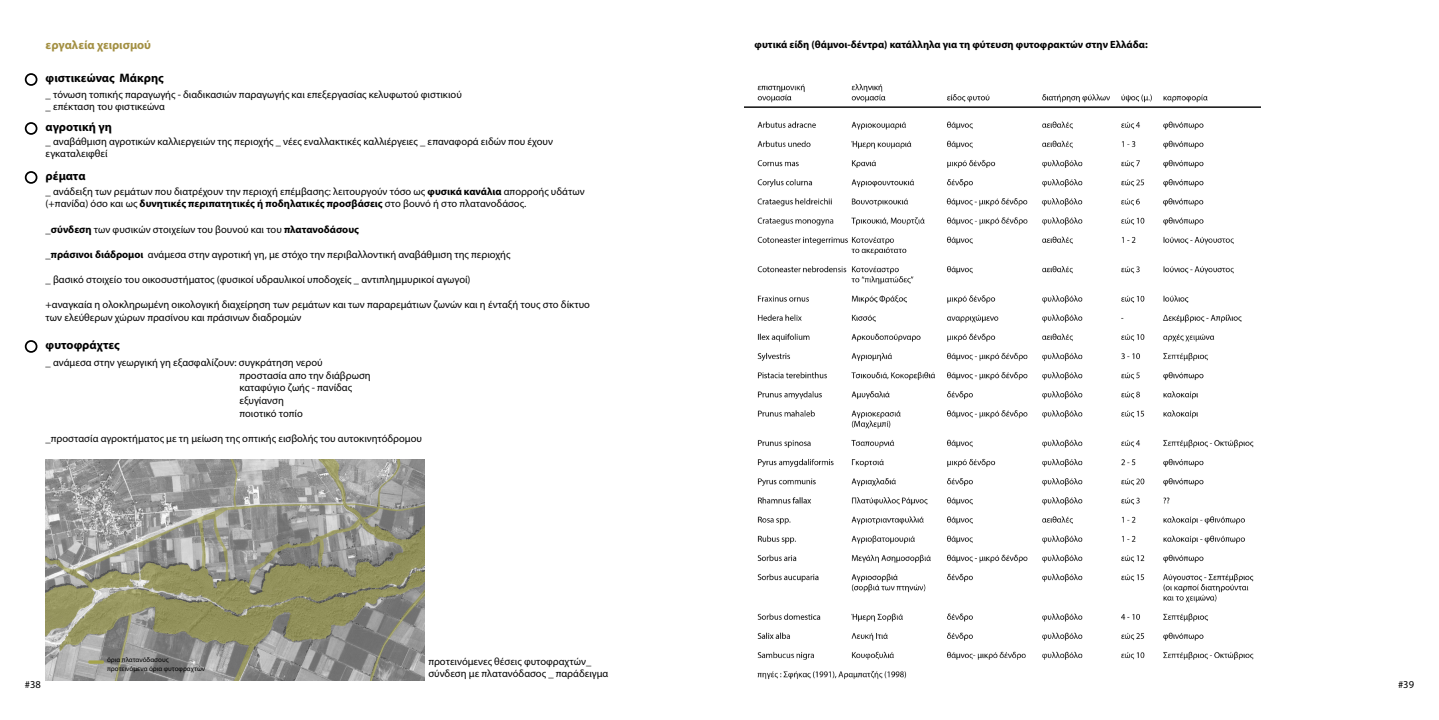
<style>
.page{position:relative;width:1439px;height:720px;background:#fff}
.page>*{position:absolute;margin:0;border:0;box-sizing:border-box;transform-origin:0 0}
.t1{font:700 12.25px "Myriad Pro";color:#000}
.t2{font:700 12.25px "Myriad Pro";letter-spacing:-.005em;color:#a39043}
.t3{font:10.5px/12.6px "Myriad Pro";color:#000}
.t4{font:700 10.5px "Myriad Pro";color:#000}
.t5{font:7px/8.4px "Myriad Pro";color:#000}
.s1{font-weight:700}
</style>
<div class="page">
<div style="left:25px;top:171px;width:12px;height:13px;border:2px solid #000;border-radius:50%"></div>
<div style="left:25px;top:122px;width:12px;height:13px;border:2px solid #000;border-radius:50%"></div>
<div style="left:25px;top:73px;width:12px;height:13px;border:2px solid #000;border-radius:50%"></div>
<div style="left:25px;top:340px;width:12px;height:12px;border:2px solid #000;border-radius:50%"></div>
<img style="left:46px;top:459px;width:378px;height:221px">
<img style="left:744px;top:84px;width:516px;height:596px">
<p class="t2" style="left:46px;top:37px;width:107px">εργαλεία χειρισμού</p>
<p class="t1" style="left:46px;top:70px;width:120px">φιστικεώνας Μάκρης</p>
<p class="t1" style="left:46px;top:119px;width:68px">αγροτική γη</p>
<p class="t3" style="left:46px;top:88px;width:418px">_ τόνωση τοπικής παραγωγής - διαδικασιών παραγωγής και επεξεργασίας κελυφωτού φιστικιού _ επέκταση του φιστικεώνα</p>
<p class="t3" style="left:46px;top:135px;width:509px">_ αναβάθμιση αγροτικών καλλιεργειών της περιοχής _ νέες εναλλακτικές καλλιέργειες _ επαναφορά ειδών που έχουν εγκαταλειφθεί</p>
<p class="t1" style="left:46px;top:168px;width:41px">ρέματα</p>
<p class="t3" style="left:46px;top:185px;width:540px">_ ανάδειξη των ρεμάτων που διατρέχουν την περιοχή επέμβασης: λειτουργούν τόσο ως <span class="s1">φυσικά κανάλια</span> απορροής υδάτων (+πανίδα) όσο και ως <span class="s1">δυνητικές περιπατητικές ή ποδηλατικές προσβάσεις</span> στο βουνό ή στο πλατανοδάσος.</p>
<p class="t3" style="left:46px;top:222px;width:315px">_<span class="s1">σύνδεση</span> των φυσικών στοιχείων του βουνού και του <span class="s1">πλατανοδάσους</span></p>
<p class="t3" style="left:46px;top:248px;width:466px">_<span class="s1">πράσινοι διάδρομοι</span> ανάμεσα στην αγροτική γη, με στόχο την περιβαλλοντική αναβάθμιση της περιοχής</p>
<p class="t3" style="left:46px;top:273px;width:426px">_ βασικό στοιχείο του οικοσυστήματος (φυσικοί υδραυλικοί υποδοχείς _ αντιπλημμυρικοί αγωγοί)</p>
<p class="t3" style="left:46px;top:298px;width:546px">+αναγκαία η ολοκληρωμένη οικολογική διαχείρηση των ρεμάτων και των παραρεμάτιων ζωνών και η ένταξή τους στο δίκτυο των ελεύθερων χώρων πρασίνου και πράσινων διαδρομών</p>
<p class="t3" style="left:239px;top:356px;width:133px;text-indent:-194px">_ ανάμεσα στην γεωργική γη εξασφαλίζουν: συγκράτηση νερού προστασία απο την διάβρωση καταφύγιο ζωής - πανίδας εξυγίανση<br>ποιοτικό τοπίο</p>
<p class="t3" style="left:46px;top:431px;width:378px">_προστασία αγροκτήματος με τη μείωση της οπτικής εισβολής του αυτοκινητόδρομου</p>
<p class="t1" style="left:46px;top:337px;width:76px">φυτοφράχτες</p>
<p class="t4" style="left:754px;top:37px;width:395px">φυτικά είδη (θάμνοι-δέντρα) κατάλληλα για τη φύτευση φυτοφρακτών στην Ελλάδα:</p>
<p class="t3" style="left:428px;top:654px;width:181px">προτεινόμενες θέσεις φυτοφραχτών_ σύνδεση με πλατανόδασος _ παράδειγμα</p>
<p class="t5" style="left:107px;top:655px;width:99px">όρια πλατανόδασους προτεινόμενα όρια φυτοφραχτών</p>
<p class="t3" style="left:25px;top:677px;width:17px">#38</p>
<p class="t3" style="left:1398px;top:677px;width:17px">#39</p>
</div>
